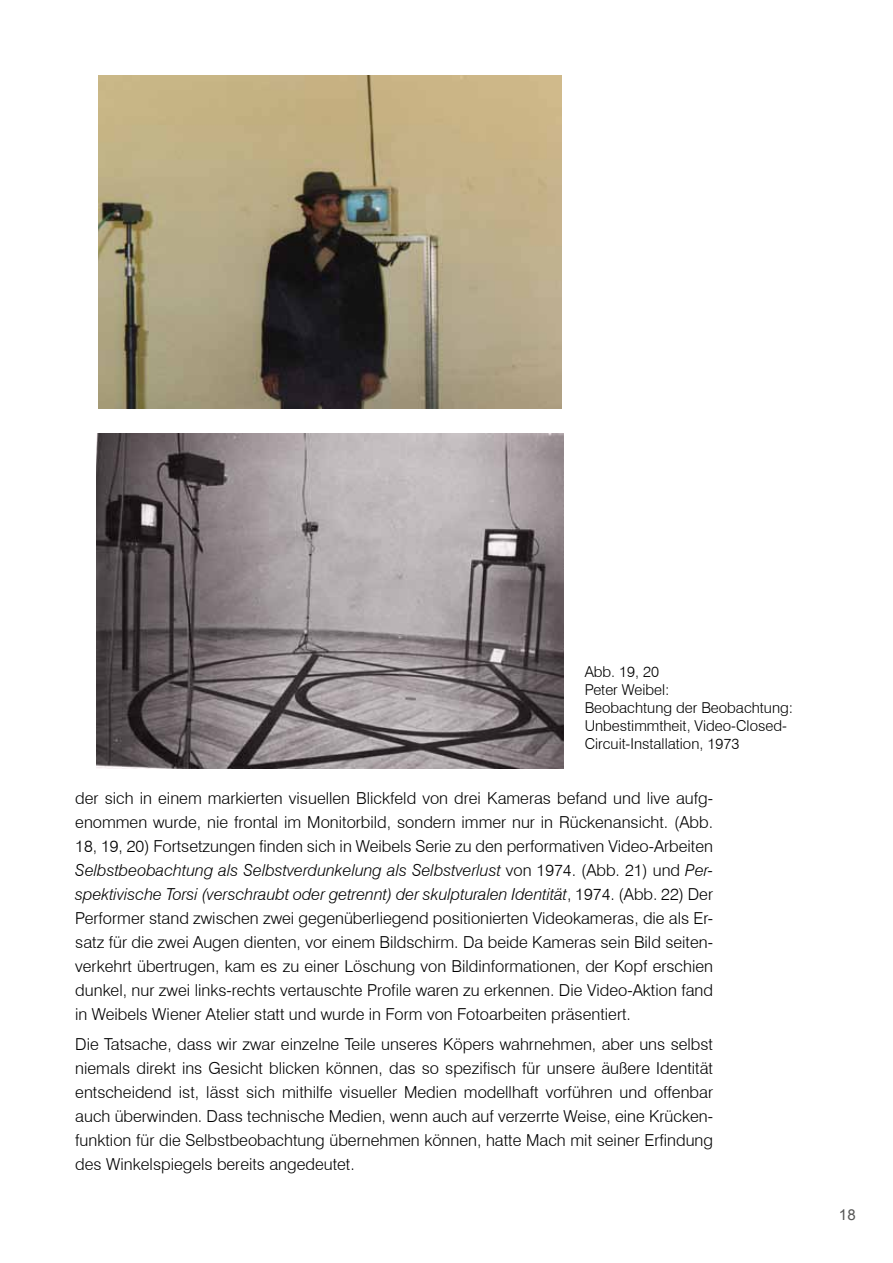
<style>
.page{position:relative;width:893px;height:1263px;background:#fff}
.page>*{position:absolute;margin:0;border:0;box-sizing:border-box;transform-origin:0 0}
.t1{font:300 16.5px/24px "Swiss 721 BT";color:#000;text-align:justify}
.t2{font:300 15px/18px "Swiss 721 BT";color:#000}
.t3{font:15px "Arial";color:#565655}
.s1{font-style:italic}
</style>
<div class="page">
<img style="left:99px;top:75px;width:462px;height:334px">
<img style="left:97px;top:433px;width:467px;height:336px">
<p class="t2" style="left:585px;top:662px;width:210px">Abb. 19, 20<br>Peter Weibel:<br>Beobachtung der Beobachtung:<br>Unbestimmtheit, Video-Closed-<br>Circuit-Installation, 1973</p>
<p class="t1" style="left:75px;top:785px;width:639px">der sich in einem markierten visuellen Blickfeld von drei Kameras befand und live aufg&shy;enommen wurde, nie frontal im Monitorbild, sondern immer nur in Rückenansicht. (Abb.<br>18, 19, 20) Fortsetzungen finden sich in Weibels Serie zu den performativen Video-Arbeiten <span class="s1">Selbstbeobachtung als Selbstverdunkelung als Selbstverlust</span> von 1974. (Abb. 21) und <span class="s1">Per&shy;spektivische Torsi (verschraubt oder getrennt) der skulpturalen Identität</span>, 1974. (Abb. 22) Der Performer stand zwischen zwei gegenüberliegend positionierten Videokameras, die als Er&shy;satz für die zwei Augen dienten, vor einem Bildschirm. Da beide Kameras sein Bild seiten&shy;verkehrt übertrugen, kam es zu einer Löschung von Bildinformationen, der Kopf erschien dunkel, nur zwei links-rechts vertauschte Profile waren zu erkennen. Die Video-Aktion fand in Weibels Wiener Atelier statt und wurde in Form von Fotoarbeiten präsentiert.</p>
<p class="t1" style="left:75px;top:1031px;width:639px">Die Tatsache, dass wir zwar einzelne Teile unseres Köpers wahrnehmen, aber uns selbst niemals direkt ins Gesicht blicken können, das so spezifisch für unsere äußere Identität entscheidend ist, lässt sich mithilfe visueller Medien modellhaft vorführen und offenbar auch überwinden. Dass technische Medien, wenn auch auf verzerrte Weise, eine Krücken&shy;funktion für die Selbstbeobachtung übernehmen können, hatte Mach mit seiner Erfindung des Winkelspiegels bereits angedeutet.</p>
<p class="t3" style="left:839px;top:1205px;width:18px">18</p>
</div>
